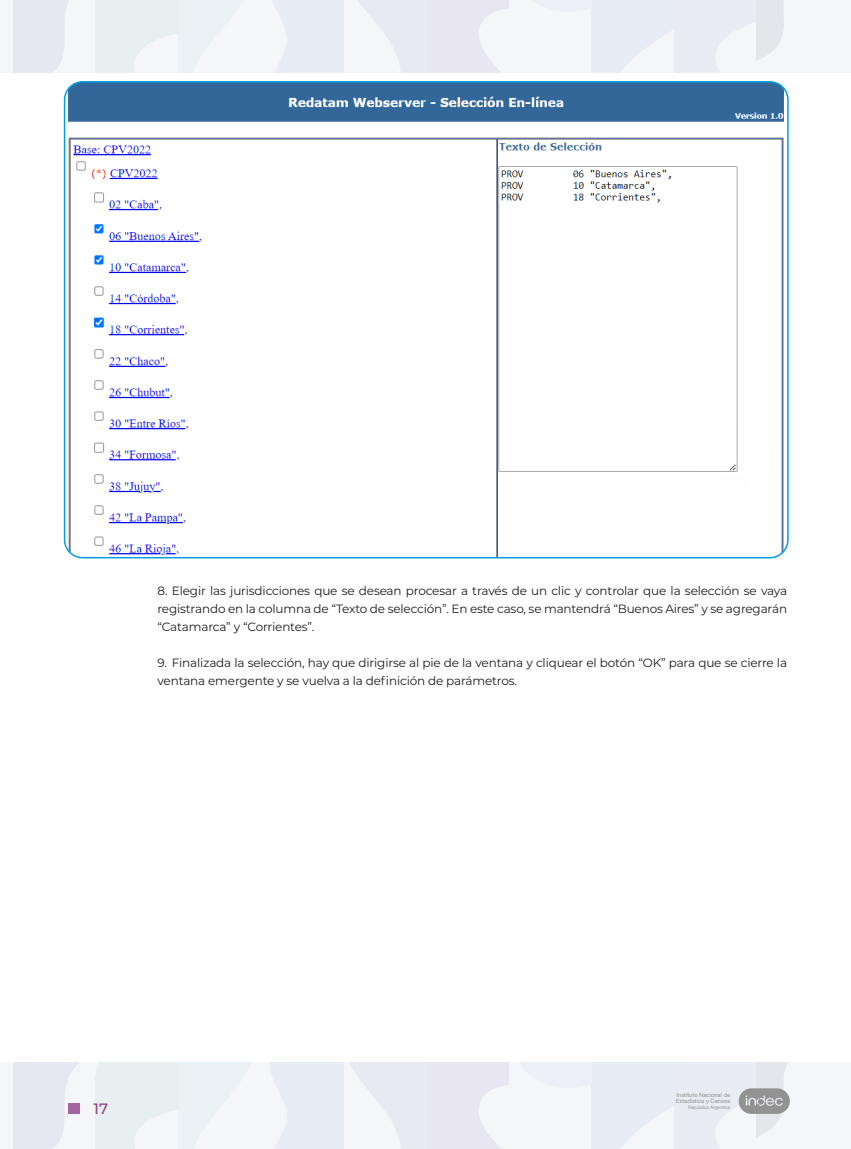
<style>
.page{position:relative;width:851px;height:1149px;background:#fff}
.page>*{position:absolute;margin:0;border:0;box-sizing:border-box;transform-origin:0 0}
.t1{font:500 15px "Montserrat";color:#923e87}
.texto{font:12px/18px "Montserrat";letter-spacing:-.015em;color:#1d1d1b;text-align:justify}
.t2{font:5.85px/6px "Helvetica Neue LT Std";color:#929292}
.t3{font:4.65px "Helvetica Neue LT Std";color:#929292}
</style>
<div class="page">
<div style="left:0;top:0;width:850px;height:72px;background:#f5f6f9"></div>
<svg style="left:13px;top:0;width:771px;height:72px"></svg>
<div style="left:0;top:1061px;width:850px;height:86px;background:#f5f6f9"></div>
<svg style="left:13px;top:1062px;width:777px;height:85px"></svg>
<img style="left:65px;top:82px;width:722px;height:475px">
<div style="left:64px;top:81px;width:724px;height:477px;border:2px solid #009fe3;border-radius:18px"></div>
<p class="texto" style="left:157px;top:580px;width:631px">8. Elegir las jurisdicciones que se desean procesar a través de un clic y controlar que la selección se vaya registrando en la columna de “Texto de selección”. En este caso, se mantendrá “Buenos Aires” y se agregarán “Catamarca” y “Corrientes”.</p>
<p class="texto" style="left:157px;top:652px;width:631px">9. Finalizada la selección, hay que dirigirse al pie de la ventana y cliquear el botón “OK” para que se cierre la ventana emergente y se vuelva a la definición de parámetros.</p>
<p class="t2" style="left:675px;top:1091px;width:56px">Instituto Nacional de<br>Estadística y Censos</p>
<p class="t1" style="left:94px;top:1097px;width:16px">17</p>
<p class="t3" style="left:688px;top:1104px;width:43px">República Argentina</p>
</div>
